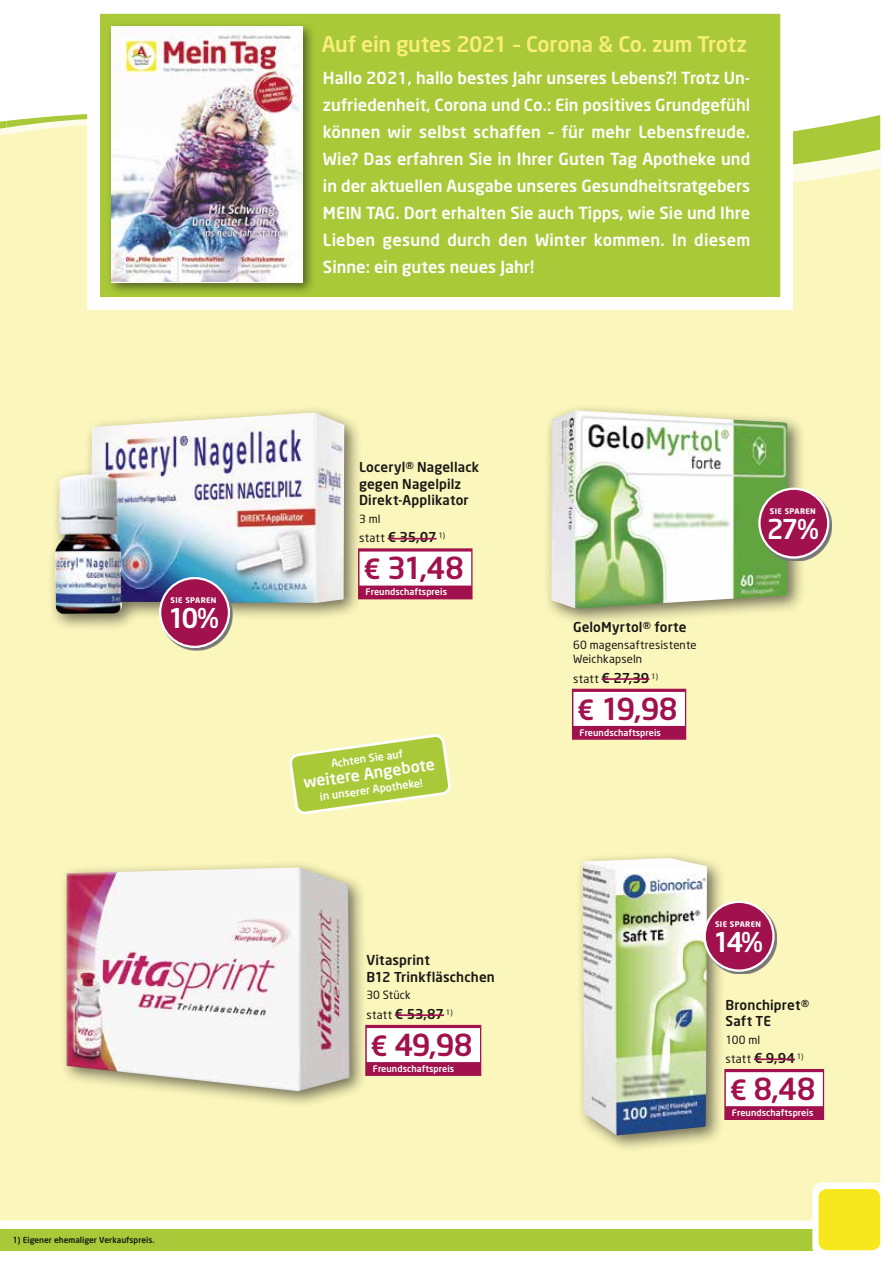
<style>
.page{position:relative;width:893px;height:1263px;background:#fff}
.page>*{position:absolute;margin:0;border:0;box-sizing:border-box;transform-origin:0 0}
._04_Angebotspreis{font:500 30px "Neo Sans";letter-spacing:-.025em;color:#a0114d}
.t1{font:500 27px "Neo Sans";color:#fff}
.t2{font:500 21.3px "Neo Sans";letter-spacing:-.015em;color:#f9ee7a}
.t3{font:500 16.5px/27px "Neo Sans";letter-spacing:.005em;color:#fff;text-align:justify}
.t4{font:500 15.75px "Neo Sans";color:#fff}
._01_Artikel{font:500 13.5px/16.5px "Neo Sans";letter-spacing:.01em;color:#181715}
._03_statt_Preis{font:500 13.5px "Neo Sans";letter-spacing:-.015em;color:#181715}
._03_statt_Preis-2{font:11.55px "Neo Sans";letter-spacing:.025em;color:#181715}
._02_Text{font:11.25px/14.2px "Neo Sans";letter-spacing:.015em;color:#181715}
.t5{font:500 10.65px "Neo Sans";color:#fff}
._07_T_Wirberaten{font:500 9px "Neo Sans";letter-spacing:.01em;color:#fff}
.t6{font:500 8.25px "Neo Sans";color:#181715}
.t7{font:700 7.65px "Neo Sans";letter-spacing:.05em;color:#fff}
.s1{font-weight:400;font-size:11.55px}
.s2{font-size:27.6px}
.s3{font-weight:500;font-size:13.5px}
</style>
<div class="page">
<div style="left:0;top:209px;width:880px;height:1011px;background:#fbf6bb"></div>
<div style="left:0;top:1229px;width:880px;height:21px;background:#a9c938"></div>
<div style="left:812px;top:1182px;width:74px;height:74px;background:#fff;border-radius:9px"></div>
<div style="left:819px;top:1189px;width:61px;height:61px;background:#f7e81d;border-radius:9px"></div>
<svg style="left:0;top:121px;width:6px;height:88px"></svg>
<svg style="left:6px;top:114px;width:874px;height:113px;background:#ecefac"></svg>
<svg style="left:81px;top:13px;width:718px;height:303px;background:#b6d154"></svg>
<div style="left:106px;top:21px;width:210px;height:275px;background:#181715;opacity:.6"></div>
<img style="left:111px;top:26px;width:192px;height:256px">
<div style="left:48px;top:405px;width:314px;height:227px;background:#181715;opacity:.6"></div>
<img style="left:55px;top:412px;width:289px;height:202px">
<div style="left:358px;top:548px;width:114px;height:51px;background:#a0114d"></div>
<div style="left:359px;top:551px;width:112px;height:34px;background:#fff"></div>
<hr style="left:388px;top:538px;width:48px;height:1px;background:#a0114d">
<svg style="left:161px;top:579px;width:71px;height:71px"></svg>
<div style="left:160px;top:578px;width:69px;height:69px;background:#a0114d;border-radius:50%"></div>
<div style="left:159px;top:577px;width:71px;height:71px;border:2px solid #fff;border-radius:50%"></div>
<div style="left:544px;top:403px;width:262px;height:224px;background:#181715;opacity:.6"></div>
<img style="left:551px;top:410px;width:236px;height:199px">
<div style="left:572px;top:689px;width:114px;height:51px;background:#a0114d"></div>
<div style="left:573px;top:692px;width:112px;height:34px;background:#fff"></div>
<hr style="left:602px;top:678px;width:47px;height:2px;background:#a0114d">
<svg style="left:760px;top:490px;width:71px;height:71px"></svg>
<div style="left:759px;top:489px;width:69px;height:68px;background:#a0114d;border-radius:50%"></div>
<div style="left:758px;top:488px;width:71px;height:71px;border:2px solid #fff;border-radius:50%"></div>
<div style="left:575px;top:851px;width:150px;height:302px;background:#181715;opacity:.6"></div>
<img style="left:583px;top:858px;width:124px;height:277px">
<div style="left:724px;top:1069px;width:100px;height:51px;background:#a0114d"></div>
<div style="left:726px;top:1072px;width:97px;height:34px;background:#fff"></div>
<hr style="left:754px;top:1058px;width:41px;height:2px;background:#a0114d">
<svg style="left:706px;top:903px;width:71px;height:71px"></svg>
<div style="left:705px;top:902px;width:68px;height:69px;background:#a0114d;border-radius:50%"></div>
<div style="left:704px;top:901px;width:71px;height:71px;border:2px solid #fff;border-radius:50%"></div>
<svg style="left:290px;top:734px;width:160px;height:80px;background:#c5d96a"></svg>
<div style="left:59px;top:860px;width:309px;height:249px;background:#181715;opacity:.6"></div>
<img style="left:67px;top:867px;width:283px;height:224px">
<div style="left:365px;top:1025px;width:116px;height:51px;background:#a0114d"></div>
<div style="left:367px;top:1028px;width:113px;height:34px;background:#fff"></div>
<hr style="left:395px;top:1014px;width:49px;height:2px;background:#a0114d">
<p class="t7" style="left:171px;top:595px;width:47px">SIE SPAREN</p>
<p class="t1" style="left:168px;top:601px;width:53px">10%</p>
<p class="t6" style="left:13px;top:1235px;width:143px">1) Eigener ehemaliger Verkaufspreis.</p>
<p class="t2" style="left:322px;top:31px;width:426px">Auf ein gutes 2021 – Corona &amp; Co. zum Trotz</p>
<p class="t3" style="left:323px;top:64px;width:429px">Hallo 2021, hallo bestes Jahr unseres Lebens?! Trotz Un&shy;zufriedenheit, Corona und Co.: Ein positives Grundgefühl können wir selbst schaffen – für mehr Lebensfreude.<br>Wie? Das erfahren Sie in Ihrer Guten Tag Apotheke und in der aktuellen Ausgabe unseres Gesundheitsratgebers MEIN TAG. Dort erhalten Sie auch Tipps, wie Sie und Ihre Lieben gesund durch den Winter kommen. In diesem Sinne: ein gutes neues Jahr!</p>
<p class="_01_Artikel" style="left:359px;top:459px;width:122px">Loceryl® Nagellack gegen Nagelpilz</p>
<p class="_01_Artikel" style="left:359px;top:492px;width:111px">Direkt-Applikator</p>
<p class="_02_Text" style="left:359px;top:511px;width:23px">3 ml</p>
<p class="_03_statt_Preis" style="left:359px;top:529px;width:87px"><span class="s1">statt</span> € 35,07 <sup>1)</sup></p>
<p class="_04_Angebotspreis" style="left:363px;top:549px;width:102px"><span class="s2">€</span> 31,48</p>
<p class="_07_T_Wirberaten" style="left:365px;top:586px;width:83px">Freundschaftspreis</p>
<p class="t5" style="left:330px;top:757px;width:74px;rotate:-8deg">Achten Sie auf</p>
<p class="t4" style="left:302px;top:773px;width:134px;rotate:-8deg">weitere Angebote</p>
<p class="t5" style="left:319px;top:790px;width:105px;rotate:-8deg">in unserer Apotheke!</p>
<p class="_01_Artikel" style="left:573px;top:618px;width:115px">GeloMyrtol® forte</p>
<p class="_02_Text" style="left:573px;top:637px;width:125px">60 magensaftresistente<br>Weichkapseln</p>
<p class="_03_statt_Preis" style="left:573px;top:669px;width:86px"><span class="s1">statt</span> € 27,39 <sup>1)</sup></p>
<p class="_04_Angebotspreis" style="left:577px;top:689px;width:102px"><span class="s2">€</span> 19,98</p>
<p class="_07_T_Wirberaten" style="left:579px;top:727px;width:83px">Freundschaftspreis</p>
<p class="t7" style="left:770px;top:506px;width:47px">SIE SPAREN</p>
<p class="t1" style="left:767px;top:512px;width:54px">27%</p>
<p class="_01_Artikel" style="left:366px;top:952px;width:130px">Vitasprint<br>B12 Trinkfläschchen</p>
<p class="_02_Text" style="left:366px;top:988px;width:46px">30 Stück</p>
<p class="_03_statt_Preis" style="left:366px;top:1005px;width:88px"><span class="s1">statt</span> € 53,87 <sup>1)</sup></p>
<p class="_04_Angebotspreis" style="left:371px;top:1026px;width:104px"><span class="s2">€</span> 49,98</p>
<p class="_07_T_Wirberaten" style="left:373px;top:1063px;width:83px">Freundschaftspreis</p>
<p class="t7" style="left:715px;top:919px;width:47px">SIE SPAREN</p>
<p class="t1" style="left:713px;top:925px;width:52px">14%</p>
<p class="_01_Artikel" style="left:725px;top:996px;width:85px">Bronchipret®</p>
<p class="_01_Artikel" style="left:725px;top:1012px;width:47px">Saft TE</p>
<p class="_02_Text" style="left:725px;top:1032px;width:36px">100 ml</p>
<p class="_03_statt_Preis-2" style="left:725px;top:1052px;width:80px">statt <span class="s3">€ 9,94</span> <sup>1)</sup></p>
<p class="_04_Angebotspreis" style="left:730px;top:1070px;width:87px"><span class="s2">€</span> 8,48</p>
<p class="_07_T_Wirberaten" style="left:732px;top:1107px;width:83px">Freundschaftspreis</p>
</div>
